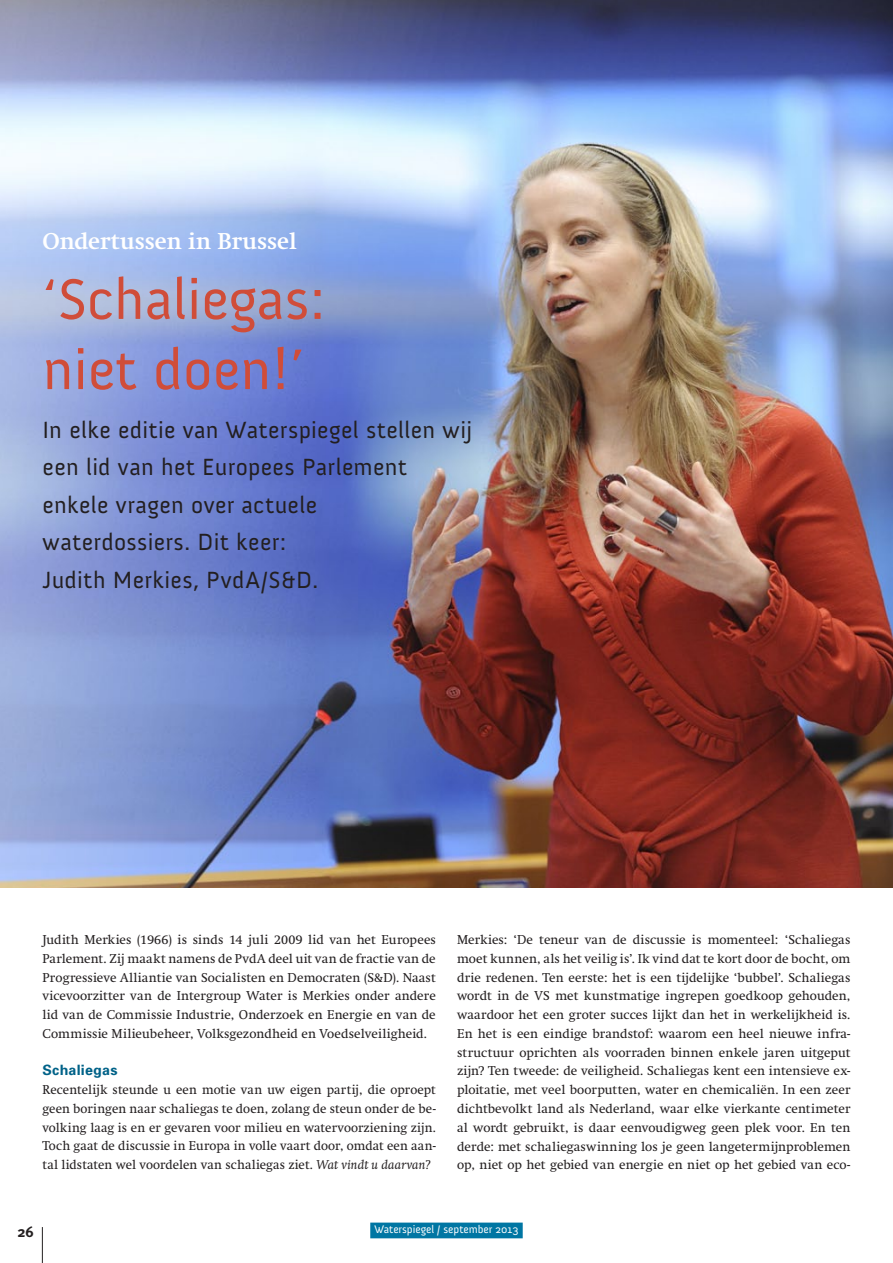
<style>
.page{position:relative;width:893px;height:1263px;background:#fff}
.page>*{position:absolute;margin:0;border:0;box-sizing:border-box;transform-origin:0 0}
.t1{font:58.5px/70.2px "Anivers";color:#d04d39}
.t2{font:24px/37.5px "Anivers";letter-spacing:.015em;color:#231f20}
.t3{font:700 22.5px "Swift";letter-spacing:-.01em;color:#fff}
.t4{font:700 15px "Meta Plus";color:#231f20}
.t5{font:700 14.25px "Univers";letter-spacing:.015em;color:#006288}
.t6{font:12.75px/18.8px "Swift";letter-spacing:.01em;color:#231f20;text-align:justify}
.t7{font:11.25px "Anivers";color:#fff}
.s1{font-style:italic}
</style>
<div class="page">
<hr style="left:42px;top:1227px;width:1px;height:36px;background:#231f20">
<div style="left:370px;top:1222px;width:153px;height:16px;background:#0076a3"></div>
<img style="left:0;top:0;width:893px;height:888px">
<h3 class="t3" style="left:43px;top:228px;width:256px">Ondertussen in Brussel</h3>
<h1 class="t1" style="left:43px;top:265px;width:283px">‘Schaliegas: niet doen!’</h1>
<h2 class="t2" style="left:43px;top:411px;width:431px">In elke editie van Waterspiegel stellen wij een lid van het Europees Parlement enkele vragen over actuele<br>waterdossiers. D it keer:<br>Judith Merkies, PvdA/S&amp;D.</h2>
<p class="t6" style="left:43px;top:930px;width:395px">Judith Merkies (1966) is sinds 14 juli 2009 lid van het Europees Parlement. Zij maakt namens de PvdA deel uit van de fractie van de Progressieve Alliantie van Socialisten en Democraten (S&amp;D). Naast vicevoorzitter van de Intergroup Water is Merkies onder andere lid van de Commissie Industrie, Onderzoek en Energie en van de Commissie Milieubeheer, Volksgezondheid en Voedselveiligheid.</p>
<p class="t5" style="left:43px;top:1061px;width:76px">Schaliegas</p>
<p class="t6" style="left:43px;top:1080px;width:395px">Recentelijk steunde u een motie van uw eigen partij, die oproept geen boringen naar schaliegas te doen, zolang de steun onder de be&shy;volking laag is en er gevaren voor milieu en watervoorziening zijn.<br>Toch gaat de discussie in Europa in volle vaart door, omdat een aan&shy;tal lidstaten wel voordelen van schaliegas ziet. <span class="s1">Wat vindt u daarvan?</span></p>
<p class="t6" style="left:457px;top:930px;width:395px">Merkies: ‘De teneur van de discussie is momenteel: ‘Schaliegas moet kunnen, als het veilig is’. Ik vind dat te kort door de bocht, om drie redenen. Ten eerste: het is een tijdelijke ‘bubbel’. Schaliegas wordt in de VS met kunstmatige ingrepen goedkoop gehouden, waardoor het een groter succes lijkt dan het in werkelijkheid is.<br>En het is een eindige brandstof: waarom een heel nieuwe infra&shy;structuur oprichten als voorraden binnen enkele jaren uitgeput zijn? Ten tweede: de veiligheid. Schaliegas kent een intensieve ex&shy;ploitatie, met veel boorputten, water en chemicaliën. In een zeer dichtbevolkt land als Nederland, waar elke vierkante centimeter al wordt gebruikt, is daar eenvoudigweg geen plek voor. En ten derde: met schaliegaswinning los je geen langetermijnproblemen op, niet op het gebied van energie en niet op het gebied van eco-</p>
<p class="t4" style="left:17px;top:1223px;width:18px">26</p>
<p class="t7" style="left:374px;top:1223px;width:145px">Waterspiegel / september 2013</p>
</div>
